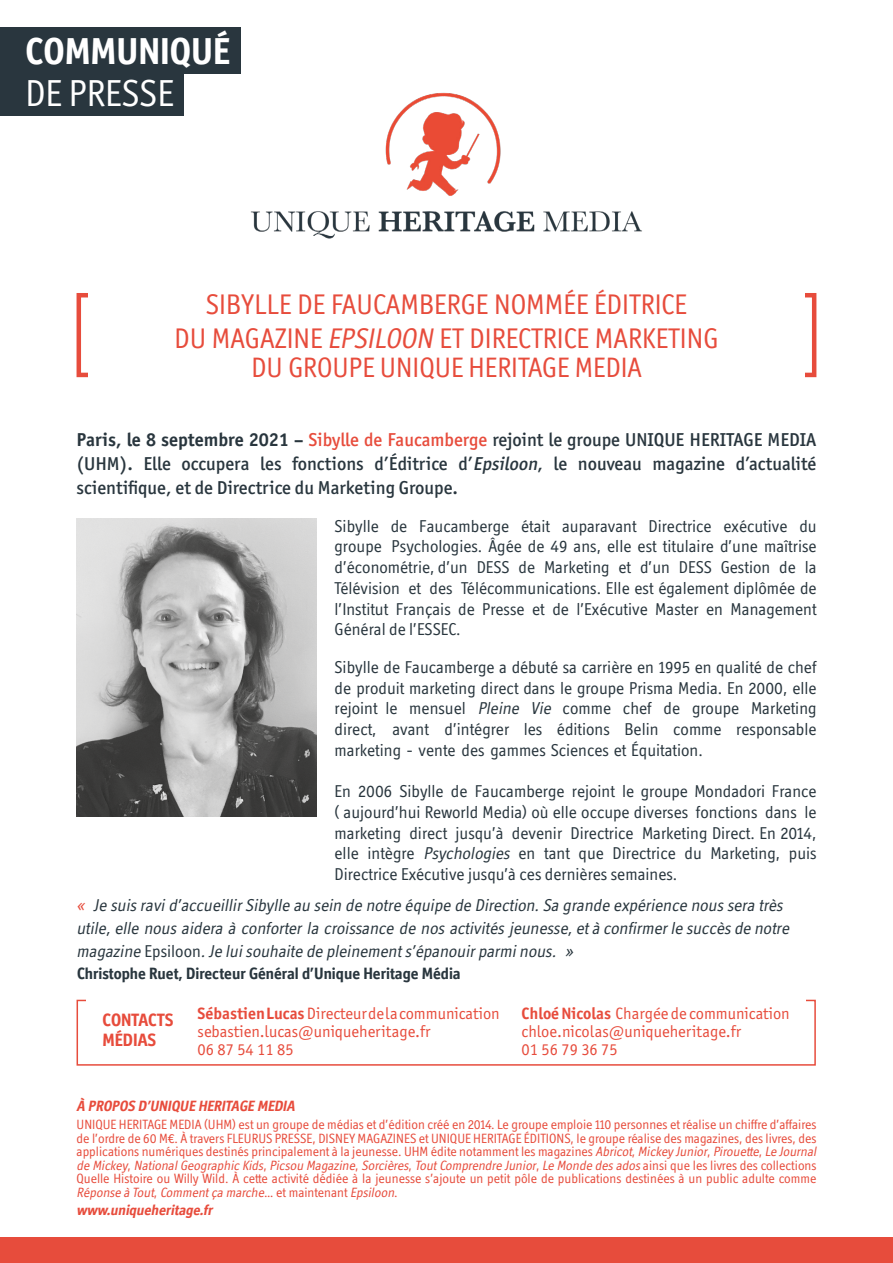
<style>
.page{position:relative;width:893px;height:1263px;background:#fff}
.page>*{position:absolute;margin:0;border:0;box-sizing:border-box;transform-origin:0 0}
.t1{font:700 37.65px "Officina Display ITC Std";color:#fff}
.t2{font:37.65px "Officina Display ITC Std";color:#fff}
.t3{font:28.5px/34.2px "Officina Display ITC Std";color:#e74c3c;text-align:center}
.t4{font:28.2px "Officina Display ITC Std";color:#e74c3c}
.t5{font:500 18.75px/24px "Officina Sans ITC Pro";color:#29363e;text-align:justify}
.t6{font:700 18px/19.5px "Officina Display ITC Std";color:#e74c3c}
.t7{font:17.25px/20.7px "Officina Display ITC Std";color:#29363e;text-align:justify}
.t8{font:italic 17.25px/22.8px "Officina Display ITC Std";color:#29363e}
.t9{font:16.5px/18px "Officina Sans ITC Pro";color:#e74c3c}
.t10{font:700 16.5px "Officina Display ITC Std";color:#29363e}
.t11{font:italic 700 15px "Officina Display ITC Std";color:#e74c3c}
.t12{font:13.5px/13.5px "Officina Display ITC Std";color:#e74c3c}
.s1{font-style:italic}
.s2{font-weight:700}
.s3{color:#e74c3c}
.s4{font-style:normal}
</style>
<div class="page">
<div style="left:0;top:1237px;width:893px;height:26px;background:#e74c3c"></div>
<div style="left:0;top:69px;width:183px;height:47px;background:#29363e"></div>
<div style="left:0;top:27px;width:240px;height:47px;background:#29363e"></div>
<div style="left:77px;top:1000px;width:739px;height:66px;border:2px solid #e74c3c"></div>
<div style="left:86px;top:978px;width:720px;height:82px;background:#fff"></div>
<img style="left:77px;top:519px;width:240px;height:297px">
<img style="left:240px;top:72px;width:402px;height:167px">
<h1 class="t1" style="left:26px;top:30px;width:206px">COMMUNIQUÉ</h1>
<h1 class="t2" style="left:26px;top:71px;width:150px">DE PRESSE</h1>
<h2 class="t3" style="left:174px;top:286px;width:546px">SIBYLLE DE FAUCAMBERGE NOMMÉE ÉDITRICE<br>DU MAGAZINE <span class="s1">EPSILOON</span>ET DIRECTRICE MARKETING</h2>
<h3 class="t4" style="left:251px;top:351px;width:392px">DU GROUPE UNIQUE HERITAGE MEDIA</h3>
<p class="t5" style="left:77px;top:427px;width:741px"><span class="s2">Paris, le 8 septembre 2021 –</span> <span class="s3">Sibylle de Faucamberge</span> rejoint le groupe UNIQUE HERITAGE MEDIA (UHM). Elle occupera les fonctions d’Éditrice d’<span class="s1">Epsiloon</span>, le nouveau magazine d’actualité scientifique, et de Directrice du Marketing Groupe.</p>
<p class="t7" style="left:335px;top:515px;width:484px">Sibylle de Faucamberge était auparavant Directrice exécutive du groupe Psychologies. Âgée de 49 ans, elle est titulaire d’une maîtrise d’économétrie, d’un DESS de Marketing et d’un DESS Gestion de la Télévision et des Télécommunications. Elle est également diplômée de l’Institut Français de Presse et de l’Exécutive Master en Management Général de l’ESSEC.</p>
<p class="t7" style="left:335px;top:656px;width:484px">Sibylle de Faucamberge a débuté sa carrière en 1995 en qualité de chef de produit marketing direct dans le groupe Prisma Media. En 2000, elle rejoint le mensuel <span class="s1">Pleine Vie</span> comme chef de groupe Marketing direct, avant d’intégrer les éditions Belin comme responsable marketing - vente des gammes Sciences et Équitation.</p>
<p class="t7" style="left:335px;top:781px;width:484px">En 2006 Sibylle de Faucamberge rejoint le groupe Mondadori France ( aujourd’hui Reworld Media) où elle occupe diverses fonctions dans le marketing direct jusqu’à devenir Directrice Marketing Direct. En 2014, elle intègre <span class="s1">Psychologies</span> en tant que Directrice du Marketing, puis Directrice Exécutive jusqu’à ces dernières semaines.</p>
<p class="t8" style="left:77px;top:894px;width:717px"><span class="s3">«</span> Je suis ravid’accueillirSibylle au sein de notre équipe de Direction.Sa grande expérience nous sera très utile,elle nous aidera à conforter la croissance de nos activités jeunesse,età confirmerle succès de notre magazine <span class="s4">E p s i l o o n</span> .Je luisouhaite de pleinements’épanouirparminous. »</p>
<p class="t10" style="left:77px;top:964px;width:385px">Christophe Ruet, Directeur Général d’Unique Heritage Média</p>
<p class="t6" style="left:102px;top:1010px;width:73px">CONTACTS<br>MÉDIAS</p>
<p class="t9" style="left:198px;top:1004px;width:304px"><span class="s2">Sébastien Lucas</span> Directeur de la communication sebastien.lucas@uniqueheritage.fr<br>06 87 54 11 85</p>
<p class="t9" style="left:522px;top:1004px;width:270px"><span class="s2">Chloé Nicolas</span> Chargée de communication chloe.nicolas@uniqueheritage.fr<br>01 56 79 36 75</p>
<p class="t11" style="left:77px;top:1097px;width:223px">À PROPOS D’UNIQUE HERITAGE MEDIA</p>
<p class="t12" style="left:77px;top:1117px;width:744px">UNIQUE HERITAGE MEDIA (UHM) est un groupe de médias et d’édition créé en 2014. Le groupe emploie 110 personnes et réalise un chiffre d’affaires de l’ordre de 60 M€. À travers FLEURUS PRESSE, DISNEY MAGAZINES et UNIQUE HERITAGE ÉDITIONS, le groupe réalise des magazines, des livres, des applications numériques destinés principalement à la jeunesse. UHM édite notamment les magazines <span class="s1">Abricot</span>, <span class="s1">MickeyJunior</span>, <span class="s1">Pirouette</span>, <span class="s1">Le Journal de Mickey</span>, <span class="s1">NationalGeographic Kids</span>, <span class="s1">Picsou Magazine</span>, <span class="s1">Sorcières</span>, <span class="s1">Tout Comprendre Junior</span>, <span class="s1">Le Monde desados</span> a i n s i q u e l e s l i v re s d e s c o l l e c t i o n s Quelle Histoire ou Willy Wild. À cette activité dédiée à la jeunesse s’ajoute un petit pôle de publications destinées à un public adulte comme <span class="s1">Réponse à Tout</span>, <span class="s1">Comment ça marche</span>… e t m a i n te n a n t <span class="s1">Epsiloon</span>.</p>
<p class="t11" style="left:77px;top:1201px;width:140px">www.uniqueheritage.fr</p>
</div>
